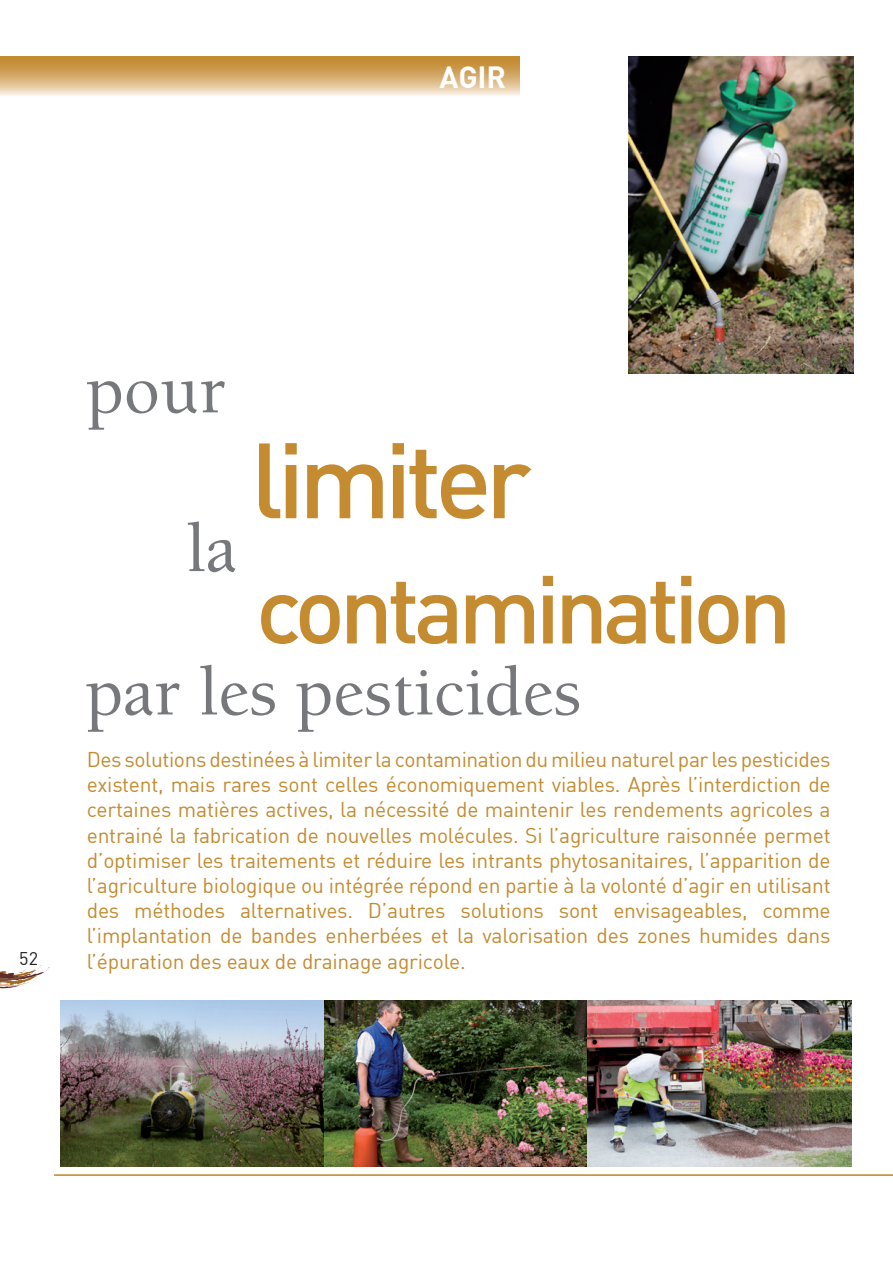
<style>
.page{position:relative;width:893px;height:1263px;background:#fff}
.page>*{position:absolute;margin:0;border:0;box-sizing:border-box;transform-origin:0 0}
.t1{font:500 105px "DIN";color:#c48b30}
.t2{font:500 94.5px "DIN";color:#c48b30}
.t3{font:500 70.5px/143.4px "Berkeley Std";color:#76787b}
.t4{font:700 30px "DIN";color:#fff}
.t5{font:21px/25.2px "DIN";letter-spacing:-.01em;color:#c48b30;text-align:justify}
.t6{font:18px "DIN";color:#231f20}
</style>
<div class="page">
<svg style="left:0;top:57px;width:519px;height:39px;background:#d8b278"></svg>
<svg style="left:0;top:965px;width:50px;height:23px"></svg>
<hr style="left:54px;top:1174px;width:839px;height:2px;background:#c48b30">
<img style="left:629px;top:57px;width:224px;height:316px">
<img style="left:61px;top:1000px;width:790px;height:167px">
<h3 class="t4" style="left:439px;top:58px;width:68px">Agir</h3>
<p class="t6" style="left:19px;top:947px;width:20px">52</p>
<h3 class="t3" style="left:86px;top:320px;width:141px">pour</h3>
<h1 class="t1" style="left:251px;top:413px;width:282px">limiter</h1>
<h3 class="t3" style="left:85px;top:479px;width:497px;text-indent:101px">la<br>par les pesticides</h3>
<p class="t5" style="left:87px;top:746px;width:745px">Des solutions destinées à limiter la contamination du milieu naturel par les pesticides existent, mais rares sont celles économiquement viables. Après l’interdiction de certaines matières actives, la nécessité de maintenir les rendements agricoles a entrainé la fabrication de nouvelles molécules. Si l’agriculture raisonnée permet d’optimiser les traitements et réduire les intrants phytosanitaires, l’apparition de l’agriculture biologique ou intégrée répond en partie à la volonté d’agir en utilisant des méthodes alternatives. D’autres solutions sont envisageables, comme l’implantation de bandes enherbées et la valorisation des zones humides dans l’épuration des eaux de drainage agricole.</p>
<h2 class="t2" style="left:256px;top:549px;width:537px">contamination</h2>
</div>
